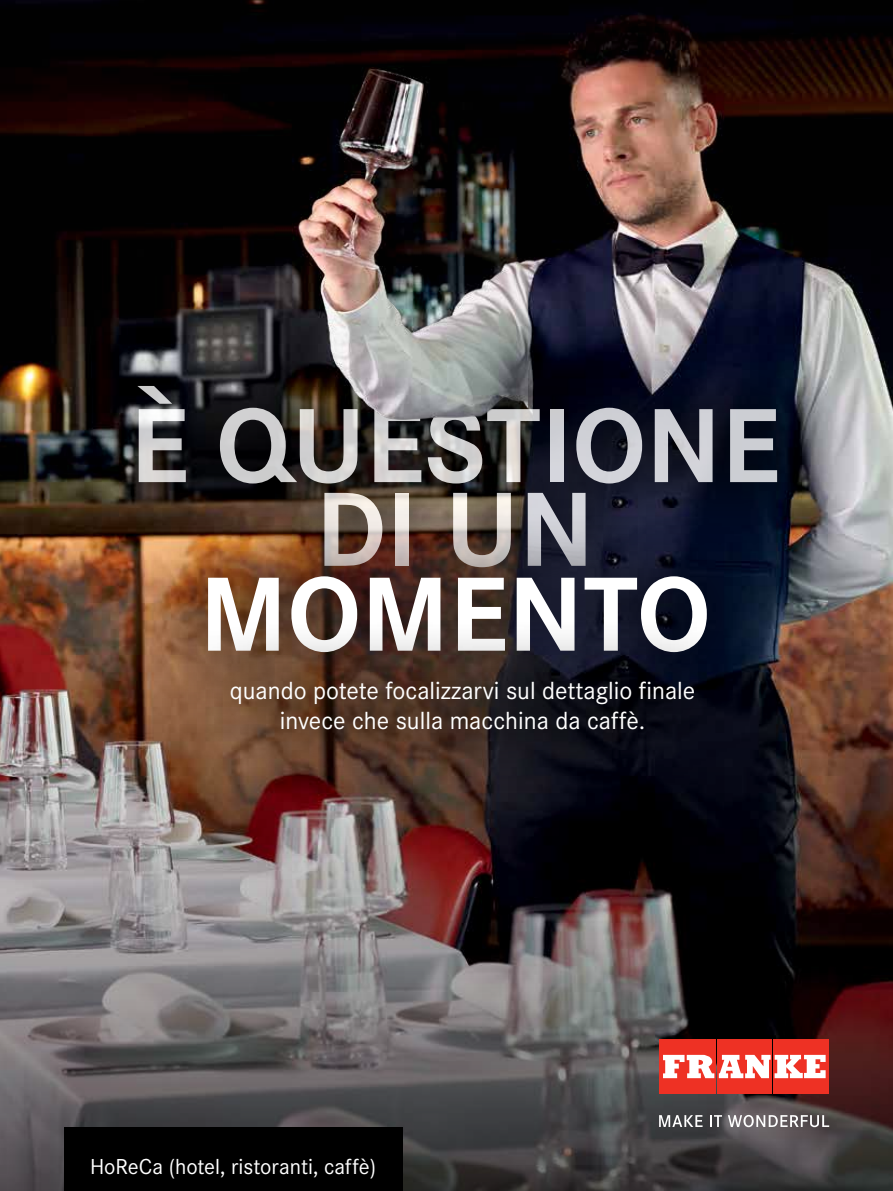
<style>
.page{position:relative;width:893px;height:1191px;background:#fff}
.page>*{position:absolute;margin:0;border:0;box-sizing:border-box;transform-origin:0 0}
.t1{font:700 109.35px/84.3px "Corporate S";color:#fff;text-align:center}
.t2{font:25.65px/29.7px "Corporate S";color:#fff;text-align:center}
.t3{font:22.5px "Corporate S";color:#fff}
</style>
<div class="page">
<img style="left:0;top:0;width:893px;height:587px">
<img style="left:0;top:587px;width:893px;height:604px">
<div style="left:64px;top:1127px;width:338px;height:64px;background:#000"></div>
<div style="left:659px;top:1038px;width:57px;height:55px;background:#ee3124"></div>
<div style="left:717px;top:1038px;width:55px;height:55px;background:#ee3124"></div>
<div style="left:773px;top:1038px;width:56px;height:55px;background:#ee3124"></div>
<svg style="left:663px;top:1054px;width:163px;height:24px"></svg>
<svg style="left:659px;top:1115px;width:44px;height:12px"></svg>
<svg style="left:710px;top:1115px;width:12px;height:12px"></svg>
<svg style="left:728px;top:1115px;width:101px;height:12px"></svg>
<div style="left:69px;top:319px;width:775px;height:315px;background:#000;opacity:.75"></div>
<div style="left:139px;top:508px;width:635px;height:211px;background:#000;opacity:.5"></div>
<div style="left:165px;top:614px;width:595px;height:185px;background:#000;opacity:.5"></div>
<img style="left:0;top:0;width:527px;height:459px">
<h1 class="t1" style="left:130px;top:395px;width:652px">È QUESTIONE<br>DI UN<br>MOMENTO</h1>
<p class="t2" style="left:230px;top:674px;width:467px">quando potete focalizzarvi sul dettaglio finale invece che sulla macchina da caffè.</p>
<p class="t3" style="left:90px;top:1150px;width:287px">HoReCa (hotel, ristoranti, caffè)</p>
</div>
